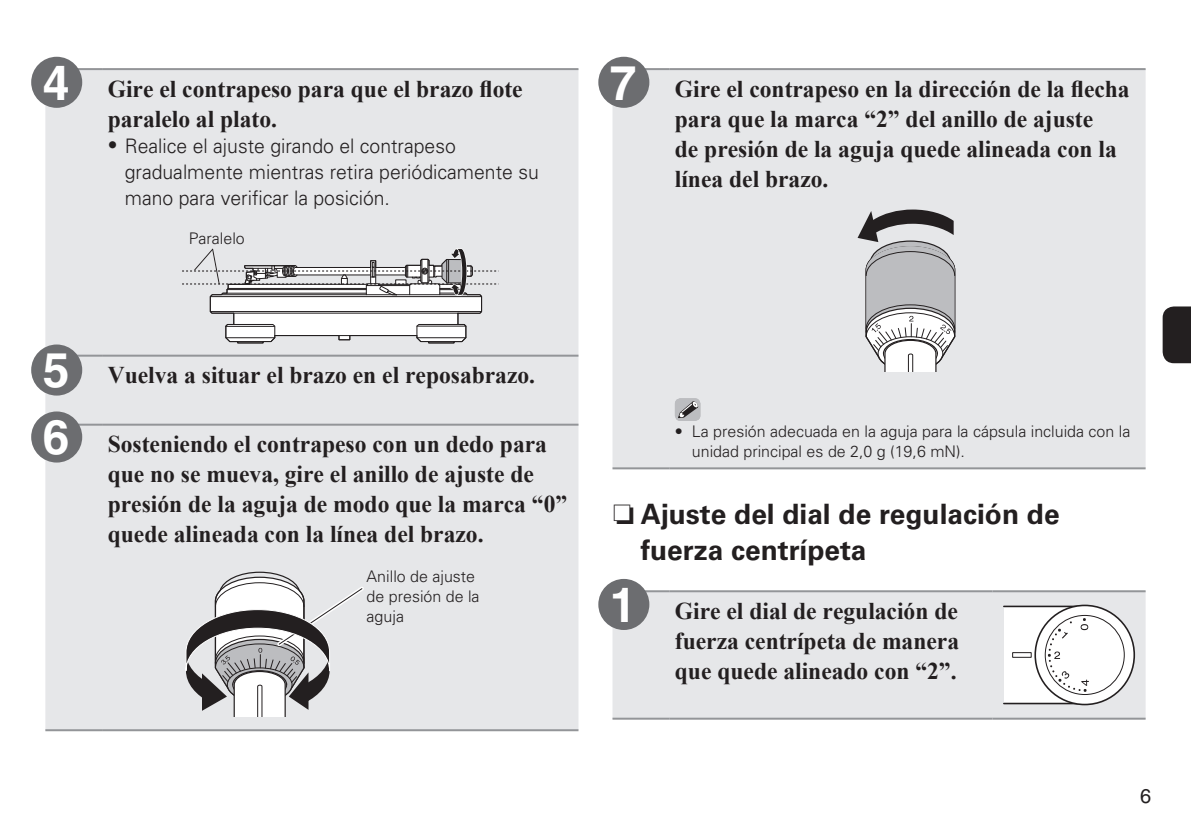
<style>
.page{position:relative;width:1191px;height:840px;background:#fff}
.page>*{position:absolute;margin:0;border:0;box-sizing:border-box;transform-origin:0 0}
.t1{font:700 48px "Helvetica LT Std";color:#fff}
.t2{font:700 28px/36px "Univers LTCYR 65";color:#231f20}
.t3{font:700 24px/30px "Times New Roman";color:#231f20}
.t4{font:300 20px/26px "Univers LTCYR 45";color:#231f20}
.t5{font:20px "Helvetica LT Std";color:#231f20}
.t6{font:300 16px/20px "Univers LTCYR 45";color:#231f20}
.s1{font-family:"Univers LT Std"}
.s2{font-family:"Marks For Denon";font-weight:400}
</style>
<div class="page">
<svg style="left:1162px;top:306px;width:29px;height:57px;background:#302c2d"></svg>
<div style="left:612px;top:592px;width:533px;height:125px;background:#e6e7e9"></div>
<hr style="left:612px;top:717px;width:57px;height:2px;background:#939598">
<hr style="left:669px;top:717px;width:323px;height:2px;background:#939598">
<hr style="left:992px;top:717px;width:153px;height:2px;background:#939598">
<hr style="left:612px;top:590px;width:57px;height:2px;background:#939598">
<hr style="left:669px;top:590px;width:323px;height:2px;background:#939598">
<hr style="left:992px;top:590px;width:153px;height:2px;background:#939598">
<div style="left:1003px;top:606px;width:81px;height:97px;background:#fff"></div>
<div style="left:1003px;top:605px;width:82px;height:99px;border:2px solid #231f20"></div>
<svg style="left:1035px;top:605px;width:99px;height:99px"></svg>
<div style="left:1034px;top:604px;width:101px;height:101px;border:2px solid #231f20;border-radius:50%"></div>
<div style="left:1012px;top:652px;width:19px;height:5px;border:1px solid #231f20"></div>
<div style="left:1045px;top:615px;width:79px;height:79px;background:#fff;border-radius:50%"></div>
<div style="left:1044px;top:614px;width:80px;height:80px;border:1px solid #231f20;border-radius:50%"></div>
<svg style="left:1047px;top:617px;width:41px;height:74px"></svg>
<div style="left:45px;top:70px;width:533px;height:658px;background:#e6e7e9"></div>
<hr style="left:45px;top:423px;width:57px;height:2px;background:#939598">
<hr style="left:45px;top:728px;width:57px;height:2px;background:#939598">
<hr style="left:45px;top:354px;width:57px;height:2px;background:#939598">
<hr style="left:102px;top:354px;width:476px;height:2px;background:#939598">
<hr style="left:102px;top:423px;width:476px;height:2px;background:#939598">
<hr style="left:45px;top:68px;width:57px;height:2px;background:#939598">
<hr style="left:102px;top:68px;width:476px;height:2px;background:#939598">
<hr style="left:102px;top:728px;width:476px;height:2px;background:#939598">
<svg style="left:182px;top:248px;width:316px;height:95px"></svg>
<svg style="left:185px;top:570px;width:181px;height:145px"></svg>
<div style="left:31px;top:344px;width:51px;height:51px;background:#6c6d70;border-radius:50%"></div>
<div style="left:31px;top:57px;width:51px;height:51px;background:#6c6d70;border-radius:50%"></div>
<div style="left:31px;top:411px;width:51px;height:51px;background:#6c6d70;border-radius:50%"></div>
<div style="left:598px;top:578px;width:51px;height:51px;background:#6c6d70;border-radius:50%"></div>
<div style="left:612px;top:70px;width:533px;height:397px;background:#e6e7e9"></div>
<hr style="left:612px;top:68px;width:57px;height:2px;background:#939598">
<hr style="left:612px;top:467px;width:57px;height:2px;background:#939598">
<hr style="left:669px;top:68px;width:476px;height:2px;background:#939598">
<hr style="left:669px;top:467px;width:476px;height:2px;background:#939598">
<svg style="left:857px;top:209px;width:99px;height:162px"></svg>
<svg style="left:675px;top:398px;width:25px;height:22px"></svg>
<div style="left:598px;top:57px;width:51px;height:51px;background:#6c6d70;border-radius:50%"></div>
<h1 class="t1" style="left:43px;top:53px;width:28px">4</h1>
<p class="t3" style="left:108px;top:73px;width:416px">Gire el contrapeso para que el brazo flote paralelo al plato.</p>
<p class="t4" style="left:125px;top:132px;width:415px;text-indent:-17px"><span class="s1">•</span> Realice el ajuste girando el contrapeso gradualmente mientras retira periódicamente su mano para verificar la posición.</p>
<p class="t6" style="left:189px;top:227px;width:57px">Paralelo</p>
<h1 class="t1" style="left:43px;top:341px;width:28px">5</h1>
<h1 class="t1" style="left:43px;top:408px;width:28px">6</h1>
<p class="t3" style="left:108px;top:359px;width:429px">Vuelva a situar el brazo en el reposabrazo.</p>
<p class="t3" style="left:108px;top:428px;width:461px">Sosteniendo el contrapeso con un dedo para que no se mueva, gire el anillo de ajuste de presión de la aguja de modo que la marca “0” quede alineada con la línea del brazo.</p>
<p class="t6" style="left:367px;top:565px;width:114px">Anillo de ajuste de presión de la aguja</p>
<h1 class="t1" style="left:610px;top:53px;width:28px">7</h1>
<p class="t3" style="left:675px;top:73px;width:456px">Gire el contrapeso en la dirección de la flecha para que la marca “2” del anillo de ajuste<br>de presión de la aguja quede alineada con la línea del brazo.</p>
<p class="t6" style="left:692px;top:420px;width:440px;text-indent:-17px"><span class="s1">•</span> La presión adecuada en la aguja para la cápsula incluida con la unidad principal es de 2,0 g (19,6 mN).</p>
<p class="t2" style="left:641px;top:494px;width:420px;text-indent:-28px"><span class="s2">n</span> Ajuste del dial de regulación de fuerza centrípeta</p>
<h1 class="t1" style="left:610px;top:575px;width:28px">1</h1>
<p class="t3" style="left:675px;top:595px;width:286px;text-align:justify">Gire el dial de regulación de fuerza centrípeta de manera que quede alineado con “2”.</p>
<p class="t5" style="left:1140px;top:784px;width:13px">6</p>
</div>
